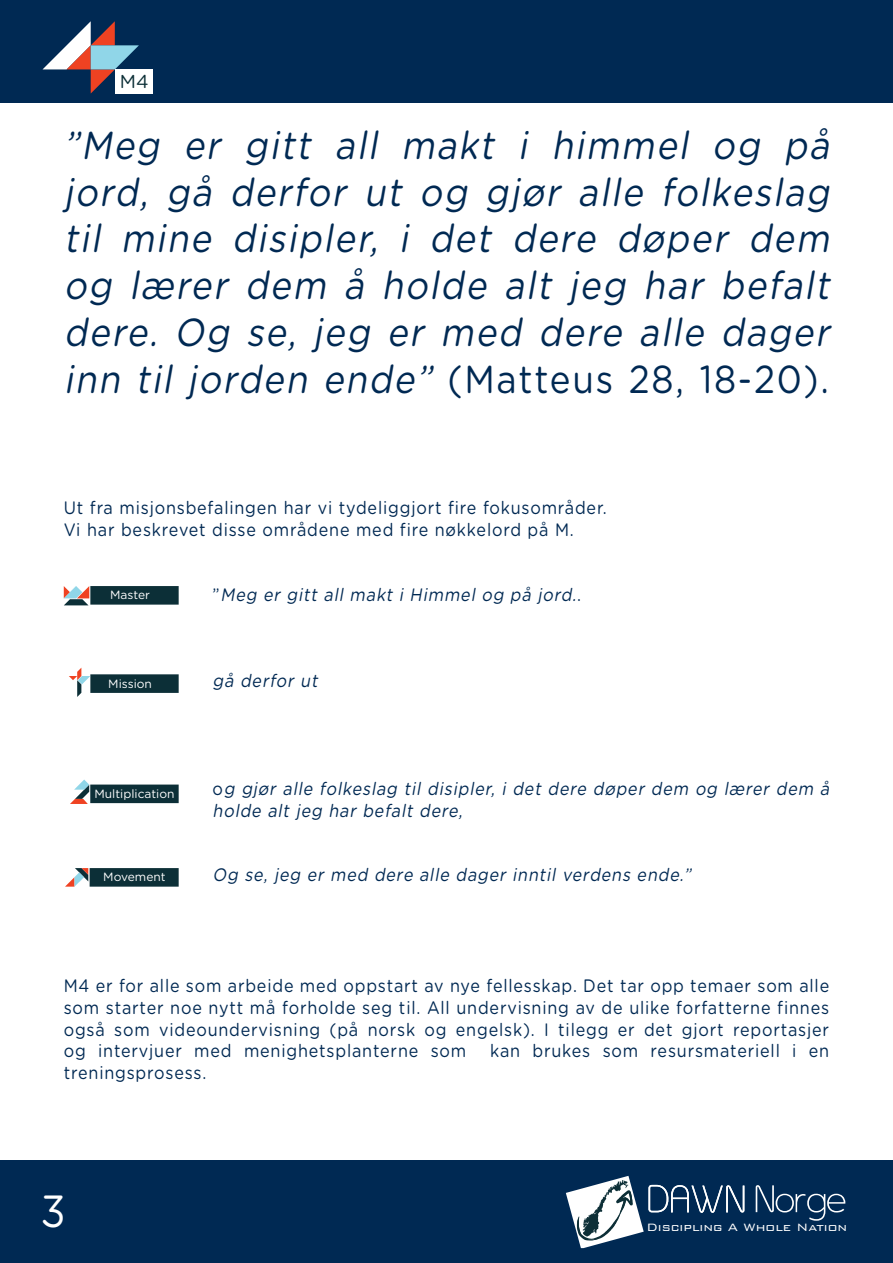
<style>
.page{position:relative;width:893px;height:1263px;background:#fff}
.page>*{position:absolute;margin:0;border:0;box-sizing:border-box;transform-origin:0 0}
.Sidetal{font:45px "Gotham Rounded";color:#fff;scale:.9 1}
.Overskrift{font:italic 39px/46.8px "Gotham Rounded";letter-spacing:.05em;color:#002953;text-align:justify;scale:.9 1}
.t1{font:18.75px "Gotham Rounded";color:#0c2f37}
.t2{font:18px/21.6px "Gotham Rounded";letter-spacing:.05em;color:#002953;text-align:justify;scale:.9 1}
.Normal_M4_misjonsbef{font:italic 18px/21.6px "Gotham Rounded";letter-spacing:.05em;color:#002953;scale:.9 1}
.t3{font:300 14.25px "Bank Gothic BT";color:#fff}
.de_4_m{font:12px "Gotham Rounded";color:#fff}
.s1{font-style:normal}
</style>
<div class="page">
<div style="left:0;top:0;width:893px;height:102px;background:#002953"></div>
<div style="left:0;top:1161px;width:893px;height:102px;background:#002953"></div>
<svg style="left:43px;top:21px;width:96px;height:73px"></svg>
<div style="left:115px;top:69px;width:38px;height:25px;background:#fff"></div>
<svg style="left:756px;top:1185px;width:89px;height:36px"></svg>
<svg style="left:566px;top:1176px;width:178px;height:72px"></svg>
<div style="left:90px;top:868px;width:89px;height:19px;background:#0c2f37"></div>
<div style="left:90px;top:586px;width:89px;height:19px;background:#0c2f37"></div>
<svg style="left:64px;top:586px;width:25px;height:19px"></svg>
<div style="left:90px;top:674px;width:89px;height:19px;background:#0c2f37"></div>
<svg style="left:69px;top:668px;width:21px;height:29px"></svg>
<div style="left:90px;top:784px;width:89px;height:19px;background:#0c2f37"></div>
<svg style="left:70px;top:779px;width:19px;height:25px"></svg>
<svg style="left:65px;top:868px;width:23px;height:19px"></svg>
<p class="t1" style="left:120px;top:69px;width:30px">M4</p>
<p class="Overskrift" style="left:64px;top:120px;width:862px">”Meg er gitt all makt i himmel og på jord, gå derfor ut og gjør alle folkeslag til mine disipler, i det dere døper dem og lærer dem å holde alt jeg har befalt dere. Og se, jeg er med dere alle dager inn til jorden ende” <span class="s1">(Matteus 28, 18-20).</span></p>
<p class="t2" style="left:64px;top:496px;width:605px">Ut fra misjonsbefalingen har vi tydeliggjort fire fokusområder.</p>
<p class="t2" style="left:64px;top:518px;width:568px">Vi har beskrevet disse områdene med fire nøkkelord på M.</p>
<p class="de_4_m" style="left:110px;top:587px;width:41px">Master</p>
<p class="de_4_m" style="left:108px;top:675px;width:45px">Mission</p>
<p class="de_4_m" style="left:94px;top:785px;width:82px">Multiplication</p>
<p class="de_4_m" style="left:103px;top:869px;width:64px">Movement</p>
<p class="Normal_M4_misjonsbef" style="left:213px;top:582px;width:411px"><span class="s1">”</span> Meg er gitt all makt i Himmel og på jord.<span class="s1">.</span></p>
<p class="Normal_M4_misjonsbef" style="left:213px;top:669px;width:123px">gå derfor ut</p>
<p class="Normal_M4_misjonsbef" style="left:213px;top:777px;width:691px"><span class="s1">o</span> g gjør alle folkeslag til disipler, i det dere døper dem og lærer dem å holde alt jeg har befalt dere,</p>
<p class="Normal_M4_misjonsbef" style="left:213px;top:863px;width:538px">Og se, jeg er med dere alle dager inntil verdens ende.”</p>
<p class="t2" style="left:64px;top:974px;width:852px">M4 er for alle som arbeide med oppstart av nye fellesskap. Det tar opp temaer som alle som starter noe nytt må forholde seg til. All undervisning av de ulike forfatterne finnes også som videoundervisning (på norsk og engelsk). I tilegg er det gjort reportasjer og intervjuer med menighetsplanterne som</p>
<p class="t2" style="left:490px;top:1039px;width:378px">kan brukes som resursmateriell i en</p>
<p class="t2" style="left:64px;top:1061px;width:160px">treningsprosess.</p>
<p class="Sidetal" style="left:41px;top:1180px;width:29px">3</p>
<p class="t3" style="left:646px;top:1219px;width:202px">Discipling A Whole Nation</p>
</div>
